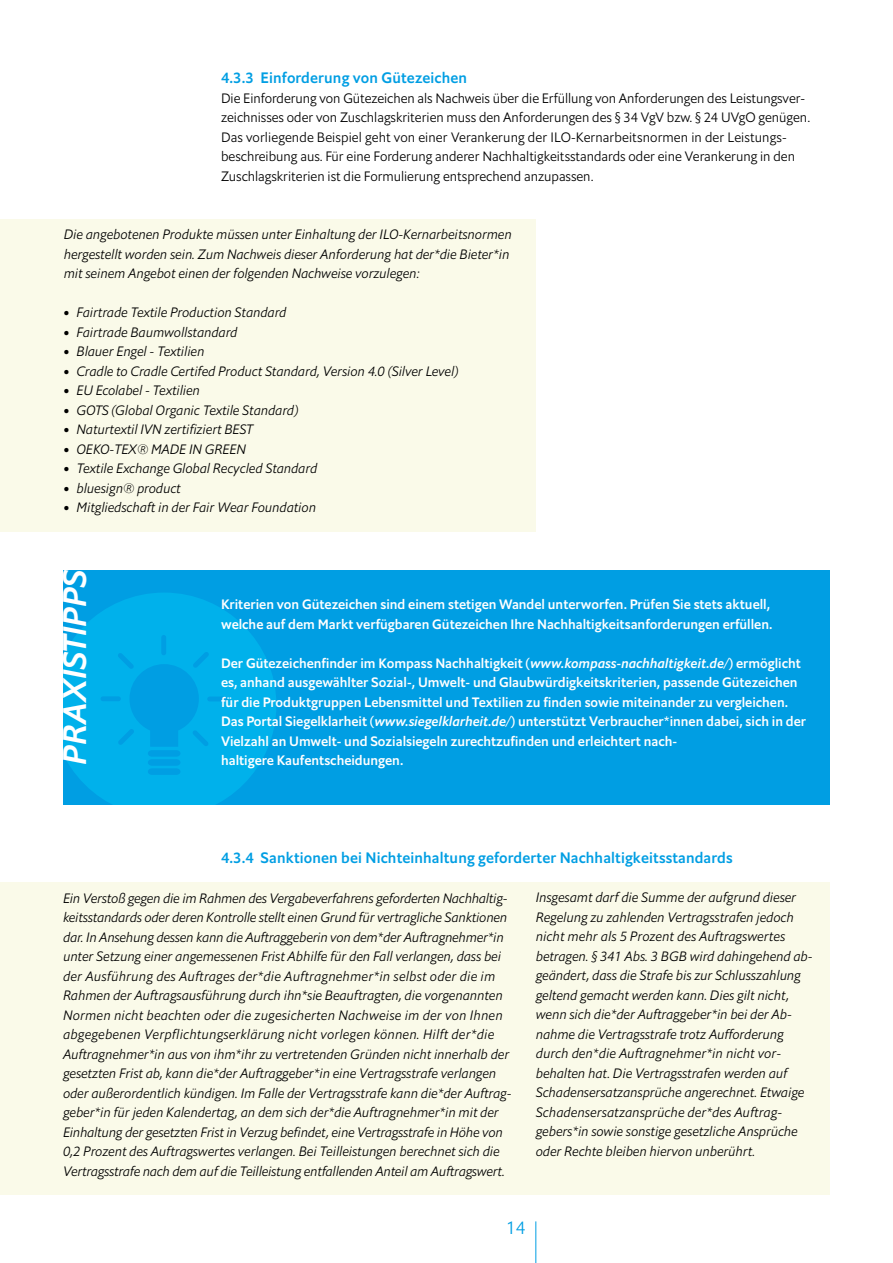
<style>
.page{position:relative;width:893px;height:1263px;background:#fff}
.page>*{position:absolute;margin:0;border:0;box-sizing:border-box;transform-origin:0 0}
.t1{font:italic 500 32.4px "Halifax";letter-spacing:-.01em;color:#fff}
.t2{font:300 18px "Halifax";color:#009ee3}
.t3{font:500 15px "Halifax";letter-spacing:.01em;color:#009ee3}
.t4{font:italic 300 13.5px/19.5px "Halifax";color:#000}
.t5{font:500 13.5px/19.5px "Halifax";color:#fff}
.t6{font:300 13.5px/19.5px "Halifax";color:#000}
.s1{font-weight:700;font-style:normal;font-size:15px}
.s2{font-style:italic}
</style>
<div class="page">
<div style="left:0;top:883px;width:829px;height:312px;background:#fafae9"></div>
<div style="left:0;top:220px;width:536px;height:312px;background:#fafae9"></div>
<hr style="left:535px;top:1221px;width:1px;height:42px;background:#009ee3">
<div style="left:63px;top:571px;width:767px;height:234px;background:#009ee3"></div>
<svg style="left:63px;top:593px;width:213px;height:212px;fill:#00b1eb"></svg>
<svg style="left:101px;top:635px;width:127px;height:140px"></svg>
<p class="t3" style="left:221px;top:68px;width:247px">4.3.3 Einforderung von Gütezeichen</p>
<p class="t6" style="left:221px;top:88px;width:590px">Die Einforderung von Gütezeichen als Nachweis über die Erfüllung von Anforderungen des Leistungsver&shy;zeichnisses oder von Zuschlagskriterien muss den Anforderungen des § 34 VgV bzw. § 24 UVgO genügen.<br>Das vorliegende Beispiel geht von einer Verankerung der ILO-Kernarbeitsnormen in der Leistungs&shy;beschreibung aus. Für eine Forderung anderer Nachhaltigkeitsstandards oder eine Verankerung in den Zuschlagskriterien ist die Formulierung entsprechend anzupassen.</p>
<p class="t4" style="left:64px;top:225px;width:449px">Die angebotenen Produkte müssen unter Einhaltung der ILO-Kernarbeitsnormen hergestellt worden sein. Zum Nachweis dieser Anforderung hat der*die Bieter*in mit seinem Angebot einen der folgenden Nachweise vorzulegen:</p>
<p class="t4" style="left:64px;top:303px;width:224px"><span class="s1">•</span> Fairtrade Textile Production Standard</p>
<p class="t4" style="left:64px;top:322px;width:175px"><span class="s1">•</span> Fairtrade Baumwollstandard</p>
<p class="t4" style="left:64px;top:342px;width:142px"><span class="s1">•</span> Blauer Engel - Textilien</p>
<p class="t4" style="left:64px;top:361px;width:396px"><span class="s1">•</span> Cradle to Cradle Certifed Product Standard, Version 4.0 (Silver Level)</p>
<p class="t4" style="left:64px;top:381px;width:138px"><span class="s1">•</span> EU Ecolabel - Textilien</p>
<p class="t4" style="left:64px;top:400px;width:236px"><span class="s1">•</span> GOTS (Global Organic Textile Standard)</p>
<p class="t4" style="left:64px;top:420px;width:191px"><span class="s1">•</span> Naturtextil IVN zertifiziert BEST</p>
<p class="t4" style="left:64px;top:439px;width:184px"><span class="s1">•</span> OEKO-TEX® MADE IN GREEN</p>
<p class="t4" style="left:64px;top:459px;width:255px"><span class="s1">•</span> Textile Exchange Global Recycled Standard</p>
<p class="t4" style="left:64px;top:478px;width:118px"><span class="s1">•</span> bluesign® product</p>
<p class="t4" style="left:64px;top:498px;width:254px"><span class="s1">•</span> Mitgliedschaft in der Fair Wear Foundation</p>
<h1 class="t1" style="left:54px;top:765px;width:196px;rotate:-90deg">PRAXISTIPPS</h1>
<p class="t5" style="left:221px;top:595px;width:553px">Kriterien von Gütezeichen sind einem stetigen Wandel unterworfen. Prüfen Sie stets aktuell, welche auf dem Markt verfügbaren Gütezeichen Ihre Nachhaltigkeitsanforderungen erfüllen.</p>
<p class="t5" style="left:221px;top:653px;width:587px">Der Gütezeichenfinder im Kompass Nachhaltigkeit (<span class="s2">www.kompass-nachhaltigkeit.de/</span>) ermöglicht es, anhand ausgewählter Sozial-, Umwelt- und Glaubwürdigkeitskriterien, passende Gütezeichen für die Produktgruppen Lebensmittel und Textilien zu finden sowie miteinander zu vergleichen.<br>Das Portal Siegelklarheit (<span class="s2">www.siegelklarheit.de/</span>) unterstützt Verbraucher*innen dabei, sich in der Vielzahl an Umwelt- und Sozialsiegeln zurechtzufinden und erleichtert nach-<br>haltigere Kaufentscheidungen.</p>
<p class="t3" style="left:221px;top:848px;width:513px">4.3.4 Sanktionen bei Nichteinhaltung geforderter Nachhaltigkeitsstandards</p>
<p class="t4" style="left:63px;top:888px;width:450px">Ein Verstoß gegen die im Rahmen des Vergabeverfahrens geforderten Nachhaltig&shy;keitsstandards oder deren Kontrolle stellt einen Grund für vertragliche Sanktionen dar. In Ansehung dessen kann die Auftraggeberin von dem*der Auftragnehmer*in unter Setzung einer angemessenen Frist Abhilfe für den Fall verlangen, dass bei der Ausführung des Auftrages der*die Auftragnehmer*in selbst oder die im Rahmen der Auftragsausführung durch ihn*sie Beauftragten, die vorgenannten Normen nicht beachten oder die zugesicherten Nachweise im der von Ihnen abgegebenen Verpflichtungserklärung nicht vorlegen können. Hilft der*die Auftragnehmer*in aus von ihm*ihr zu vertretenden Gründen nicht innerhalb der gesetzten Frist ab, kann die*der Auftraggeber*in eine Vertragsstrafe verlangen oder außerordentlich kündigen. Im Falle der Vertragsstrafe kann die*der Auftrag&shy;geber*in für jeden Kalendertag, an dem sich der*die Auftragnehmer*in mit der Einhaltung der gesetzten Frist in Verzug befindet, eine Vertragsstrafe in Höhe von 0,2 Prozent des Auftragswertes verlangen. Bei Teilleistungen berechnet sich die Vertragsstrafe nach dem auf die Teilleistung entfallenden Anteil am Auftragswert.</p>
<p class="t4" style="left:536px;top:888px;width:278px">Insgesamt darf die Summe der aufgrund dieser Regelung zu zahlenden Vertragsstrafen jedoch nicht mehr als 5 Prozent des Auftragswertes betragen. § 341 Abs. 3 BGB wird dahingehend ab&shy;geändert, dass die Strafe bis zur Schlusszahlung geltend gemacht werden kann. Dies gilt nicht, wenn sich die*der Auftraggeber*in bei der Ab&shy;nahme die Vertragsstrafe trotz Aufforderung durch den*die Auftragnehmer*in nicht vor&shy;behalten hat. Die Vertragsstrafen werden auf Schadensersatzansprüche angerechnet. Etwaige Schadensersatzansprüche der*des Auftrag&shy;gebers*in sowie sonstige gesetzliche Ansprüche oder Rechte bleiben hiervon unberührt.</p>
<h2 class="t2" style="left:506px;top:1216px;width:21px">14</h2>
</div>
